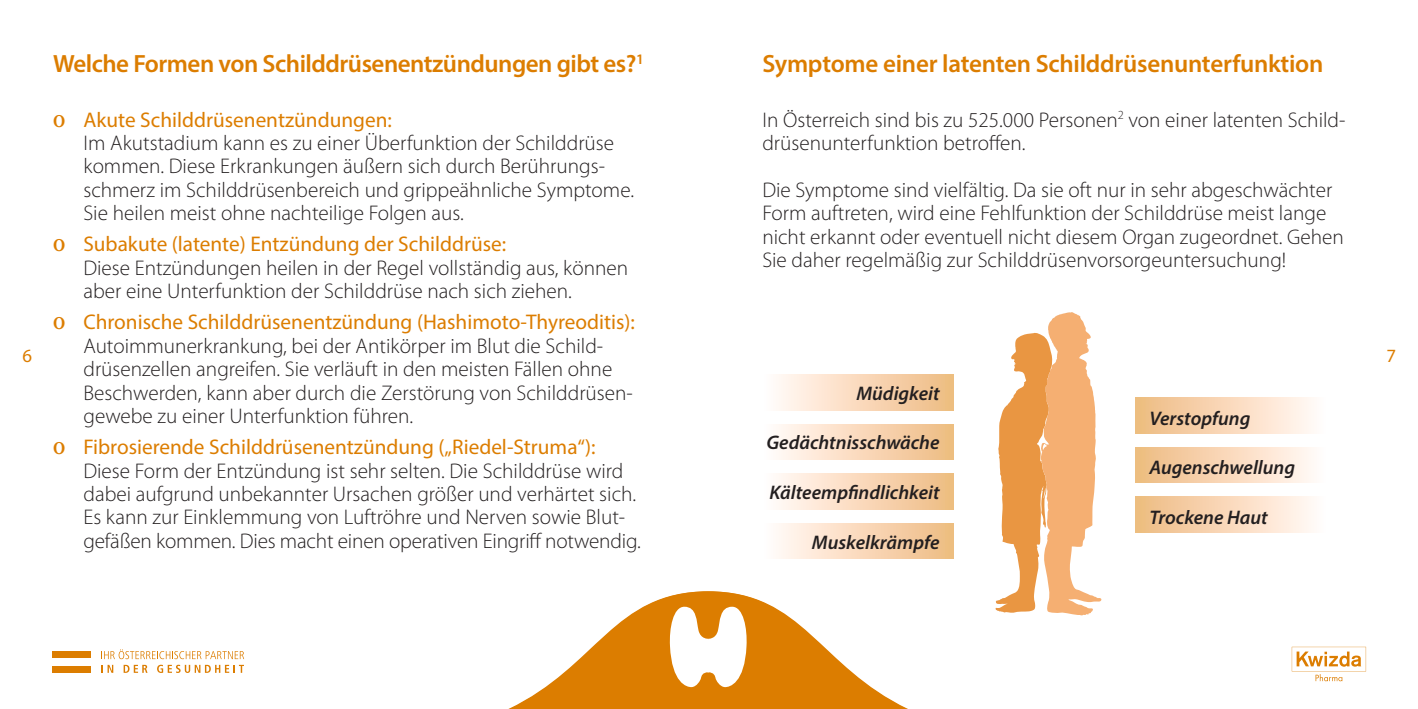
<style>
.page{position:relative;width:1418px;height:709px;background:#fff}
.page>*{position:absolute;margin:0;border:0;box-sizing:border-box;transform-origin:0 0}
.t1{font:600 25px "Myriad Pro";letter-spacing:-.015em;color:#dc7d00}
.t2{font:300 21.25px/23.5px "Myriad Pro";color:#231f20}
.t3{font:italic 600 19.75px "Myriad Pro";color:#231f20}
.t4{font:18.75px "Myriad Pro";color:#dc7d00}
.s1{font-family:"Khmer MN";font-weight:700;font-size:20px;color:#dc7d00}
.s2{font-weight:400;color:#dc7d00}
</style>
<div class="page">
<div style="left:762px;top:374px;width:191px;height:36px;background:linear-gradient(to right,#fffdfe,#efba81)"></div>
<div style="left:1135px;top:398px;width:191px;height:35px;background:linear-gradient(to right,#efba7f,#fffcfc)"></div>
<div style="left:762px;top:424px;width:191px;height:36px;background:linear-gradient(to right,#fffdfe,#efba81)"></div>
<div style="left:1135px;top:447px;width:191px;height:36px;background:linear-gradient(to right,#efba7f,#fffcfc)"></div>
<div style="left:762px;top:474px;width:191px;height:35px;background:linear-gradient(to right,#fffdfe,#efba81)"></div>
<div style="left:1135px;top:497px;width:191px;height:35px;background:linear-gradient(to right,#efba7f,#fffcfc)"></div>
<div style="left:762px;top:523px;width:191px;height:36px;background:linear-gradient(to right,#fffdfe,#efba81)"></div>
<svg style="left:1291px;top:647px;width:74px;height:34px"></svg>
<div style="left:53px;top:651px;width:38px;height:7px;background:#dc7d00"></div>
<div style="left:53px;top:666px;width:38px;height:7px;background:#dc7d00"></div>
<svg style="left:101px;top:649px;width:143px;height:24px"></svg>
<svg style="left:508px;top:591px;width:400px;height:118px;fill:#dc7d00"></svg>
<svg style="left:669px;top:606px;width:78px;height:81px"></svg>
<svg style="left:995px;top:312px;width:106px;height:303px"></svg>
<p class="t1" style="left:762px;top:48px;width:562px">Symptome einer latenten Schilddrüsenunterfunktion</p>
<p class="t2" style="left:762px;top:107px;width:584px">In Österreich sind bis zu 525.000 Personen<sup>2</sup> von einer latenten Schild&shy;drüsenunterfunktion betroffen.</p>
<p class="t2" style="left:762px;top:178px;width:583px">Die Symptome sind vielfältig. Da sie oft nur in sehr abgeschwächter Form auftreten, wird eine Fehlfunktion der Schilddrüse meist lange nicht erkannt oder eventuell nicht diesem Organ zugeordnet. Gehen Sie daher regelmäßig zur Schilddrüsenvorsorgeuntersuchung!</p>
<p class="t1" style="left:53px;top:48px;width:592px">Welche Formen von Schilddrüsenentzündungen gibt es?<sup>1</sup></p>
<p class="t2" style="left:83px;top:107px;width:552px;text-indent:-30px"><span class="s1">O</span> <span class="s2">Akute Schilddrüsenentzündungen:<br></span>Im Akutstadium kann es zu einer Überfunktion der Schilddrüse kommen. Diese Erkrankungen äußern sich durch Berührungs&shy;schmerz im Schilddrüsenbereich und grippeähnliche Symptome.<br>Sie heilen meist ohne nachteilige Folgen aus.</p>
<p class="t2" style="left:83px;top:232px;width:546px;text-indent:-30px"><span class="s1">O</span> <span class="s2">Subakute (latente) Entzündung der Schilddrüse:<br></span>Diese Entzündungen heilen in der Regel vollständig aus, können aber eine Unterfunktion der Schilddrüse nach sich ziehen.</p>
<p class="t2" style="left:83px;top:310px;width:553px;text-indent:-30px"><span class="s1">O</span> <span class="s2">Chronische Schilddrüsenentzündung (Hashimoto-Thyreoditis):<br></span>Autoimmunerkrankung, bei der Antikörper im Blut die Schild&shy;drüsenzellen angreifen. Sie verläuft in den meisten Fällen ohne Beschwerden, kann aber durch die Zerstörung von Schilddrüsen&shy;gewebe zu einer Unterfunktion führen.</p>
<p class="t2" style="left:83px;top:435px;width:559px;text-indent:-30px"><span class="s1">O</span> <span class="s2">Fibrosierende Schilddrüsenentzündung („Riedel-Struma“):<br></span>Diese Form der Entzündung ist sehr selten. Die Schilddrüse wird dabei aufgrund unbekannter Ursachen größer und verhärtet sich.<br>Es kann zur Einklemmung von Luftröhre und Nerven sowie Blut&shy;gefäßen kommen. Dies macht einen operativen Eingriff notwendig.</p>
<p class="t4" style="left:23px;top:344px;width:11px">6</p>
<p class="t4" style="left:1386px;top:344px;width:11px">7</p>
<p class="t3" style="left:856px;top:380px;width:85px">Müdigkeit</p>
<p class="t3" style="left:766px;top:430px;width:175px">Gedächtnisschwäche</p>
<p class="t3" style="left:1149px;top:405px;width:102px">Verstopfung</p>
<p class="t3" style="left:1149px;top:455px;width:147px">Augenschwellung</p>
<p class="t3" style="left:1149px;top:504px;width:120px">Trockene Haut</p>
<p class="t3" style="left:769px;top:480px;width:171px">Kälteempfindlichkeit</p>
<p class="t3" style="left:812px;top:529px;width:129px">Muskelkrämpfe</p>
</div>
